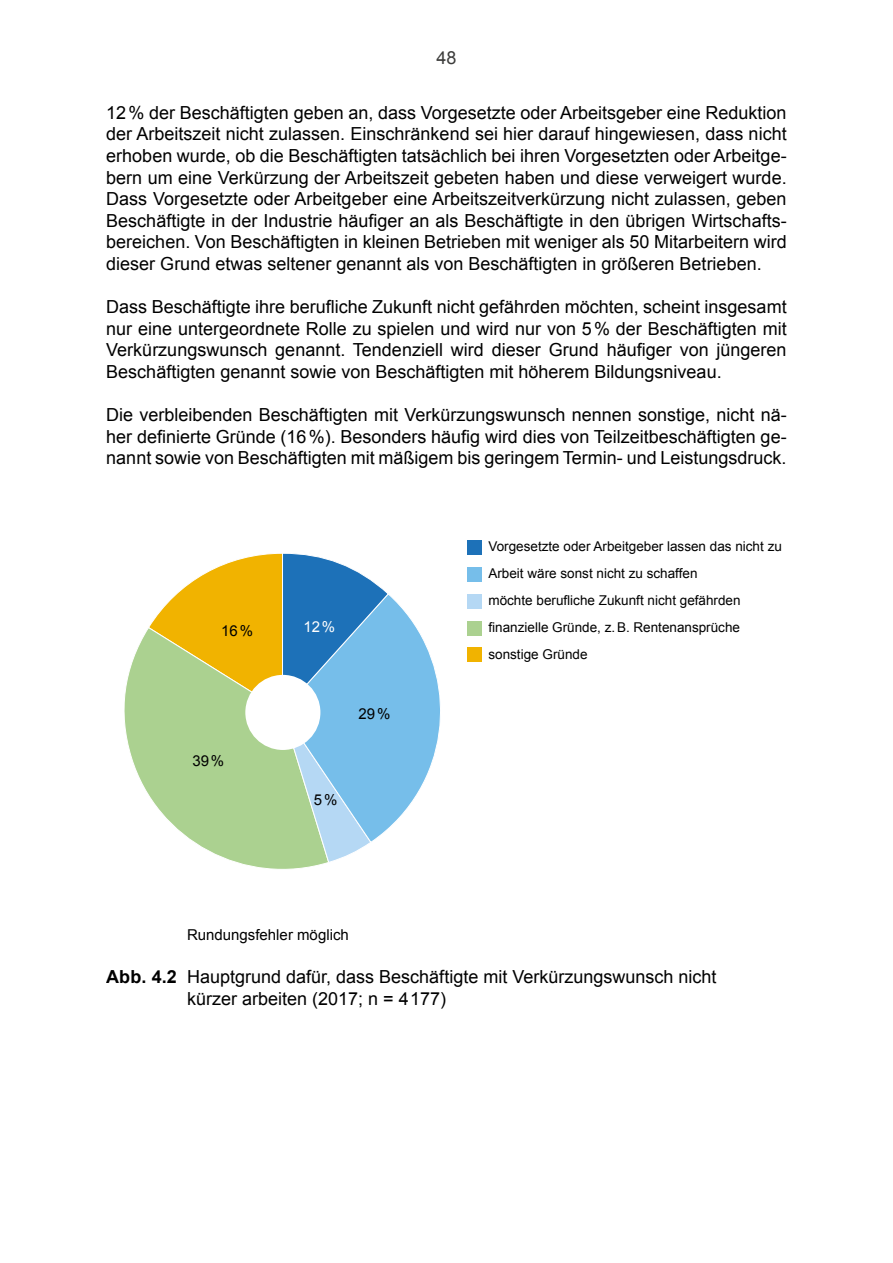
<style>
.page{position:relative;width:893px;height:1263px;background:#fff}
.page>*{position:absolute;margin:0;border:0;box-sizing:border-box;transform-origin:0 0}
.t1{font:18px/21.6px "Arial";color:#000;text-align:justify}
.t2{font:18px "Arial";color:#3c3c3b}
.t3{font:15px "Arial";color:#000}
.t4{font:15px "Arial";color:#fff}
.t5{font:13.5px/27px "Arial";color:#000}
.s1{font-weight:700}
</style>
<div class="page">
<div style="left:467px;top:540px;width:15px;height:15px;background:#1d71b8"></div>
<div style="left:467px;top:567px;width:15px;height:15px;background:#76beea"></div>
<div style="left:467px;top:594px;width:15px;height:14px;background:#b5d8f4"></div>
<div style="left:467px;top:621px;width:15px;height:14px;background:#abd190"></div>
<div style="left:467px;top:647px;width:15px;height:15px;background:#f1b300"></div>
<svg style="left:124px;top:631px;width:201px;height:238px"></svg>
<svg style="left:147px;top:553px;width:293px;height:310px"></svg>
<div style="left:245px;top:675px;width:75px;height:75px;background:#fff;border-radius:50%"></div>
<p class="t2" style="left:436px;top:46px;width:22px">48</p>
<p class="t1" style="left:106px;top:102px;width:682px">12% der Beschäftigten geben an, dass Vorgesetzte oder Arbeitsgeber eine Reduktion der Arbeitszeit nicht zulassen. Einschränkend sei hier darauf hingewiesen, dass nicht erhoben wurde, ob die Beschäftigten tatsächlich bei ihren Vorgesetzten oder Arbeitge&shy;bern um eine Verkürzung der Arbeitszeit gebeten haben und diese verweigert wurde.<br>Dass Vorgesetzte oder Arbeitgeber eine Arbeitszeitverkürzung nicht zulassen, geben Beschäftigte in der Industrie häufiger an als Beschäftigte in den übrigen Wirtschafts&shy;bereichen. Von Beschäftigten in kleinen Betrieben mit weniger als 50 Mitarbeitern wird dieser Grund etwas seltener genannt als von Beschäftigten in größeren Betrieben.</p>
<p class="t1" style="left:106px;top:296px;width:682px">Dass Beschäftigte ihre berufliche Zukunft nicht gefährden möchten, scheint insgesamt nur eine untergeordnete Rolle zu spielen und wird nur von 5% der Beschäftigten mit Verkürzungswunsch genannt. Tendenziell wird dieser Grund häufiger von jüngeren Beschäftigten genannt sowie von Beschäftigten mit höherem Bildungsniveau.</p>
<p class="t1" style="left:106px;top:404px;width:682px">Die verbleibenden Beschäftigten mit Verkürzungswunsch nennen sonstige, nicht nä&shy;her definierte Gründe (16%). Besonders häufig wird dies von Teilzeitbeschäftigten ge&shy;nannt sowie von Beschäftigten mit mäßigem bis geringem Termin- und Leistungsdruck.</p>
<p class="t3" style="left:221px;top:621px;width:33px">16 %</p>
<p class="t4" style="left:303px;top:617px;width:33px">12 %</p>
<p class="t3" style="left:192px;top:751px;width:33px">39 %</p>
<p class="t3" style="left:359px;top:704px;width:33px">29 %</p>
<p class="t3" style="left:314px;top:790px;width:25px">5 %</p>
<p class="t3" style="left:187px;top:925px;width:163px">Rundungsfehler möglich</p>
<p class="t5" style="left:488px;top:533px;width:295px">Vorgesetzte oder Arbeitgeber lassen das nicht zu Arbeit wäre sonst nicht zu schaffen<br>möchte berufliche Zukunft nicht gefährden finanzielle Gründe, z. B. Rentenansprüche sonstige Gründe</p>
<p class="t1" style="left:187px;top:966px;width:531px;text-indent:-81px"><span class="s1">Abb. 4.2</span> Hauptgrund dafür, dass Beschäftigte mit Verkürzungswunsch nicht kürzer arbeiten (2017; n = 4 177)</p>
</div>
